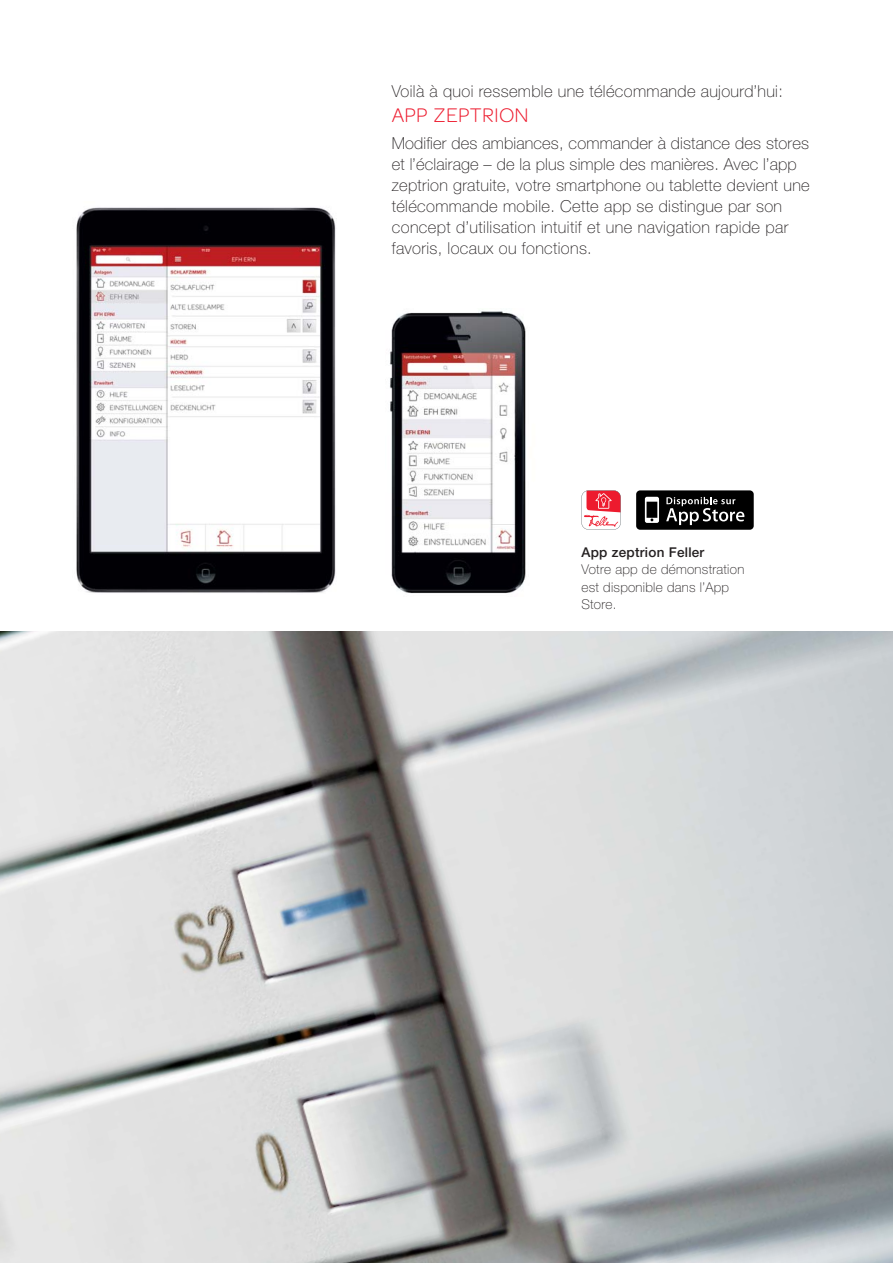
<style>
.page{position:relative;width:893px;height:1263px;background:#fff}
.page>*{position:absolute;margin:0;border:0;box-sizing:border-box;transform-origin:0 0}
.t1{font:300 21px "SE Optimist";letter-spacing:.01em;color:#ed1b2e}
.t2{font:100 16.5px/21px "Helvetica Neue LT Pro";letter-spacing:.02em;color:#231f20}
.t3{font:100 13.5px/17.1px "Helvetica Neue LT Pro";letter-spacing:.02em;color:#231f20}
.t4{font:500 13.5px "Helvetica Neue LT Pro";letter-spacing:.02em;color:#231f20}
</style>
<div class="page">
<img style="left:0;top:632px;width:892px;height:631px">
<svg style="left:581px;top:490px;width:39px;height:40px"></svg>
<img style="left:76px;top:207px;width:260px;height:386px">
<img style="left:389px;top:311px;width:137px;height:283px">
<div style="left:636px;top:490px;width:117px;height:40px;background:#000;border-radius:4px"></div>
<svg style="left:645px;top:497px;width:14px;height:26px"></svg>
<svg style="left:666px;top:497px;width:78px;height:28px"></svg>
<p class="t2" style="left:392px;top:83px;width:392px">Voilà à quoi ressemble une télécommande aujourd’hui:</p>
<p class="t1" style="left:392px;top:103px;width:138px">APP ZEPTRION</p>
<p class="t2" style="left:392px;top:135px;width:419px">Modifier des ambiances, commander à distance des stores et l’éclairage – de la plus simple des manières. Avec l’app zeptrion gratuite, votre smartphone ou tablette devient une télécommande mobile. Cette app se distingue par son concept d’utilisation intuitif et une navigation rapide par favoris, locaux ou fonctions.</p>
<p class="t4" style="left:581px;top:548px;width:124px">App zeptrion Feller</p>
<p class="t3" style="left:581px;top:563px;width:164px">Votre app de démonstration est disponible dans l’App<br>Store.</p>
</div>
